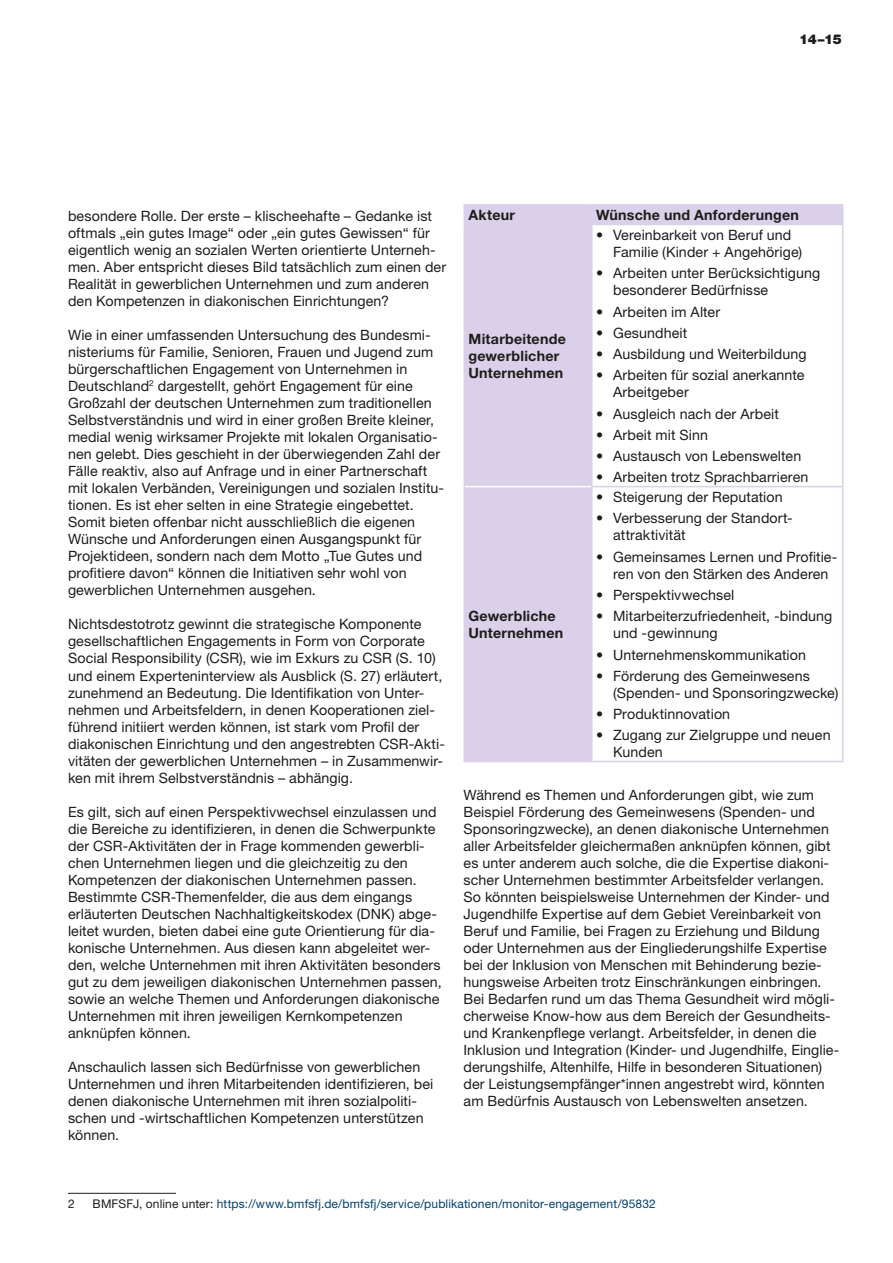
<style>
.page{position:relative;width:893px;height:1263px;background:#fff}
.page>*{position:absolute;margin:0;border:0;box-sizing:border-box;transform-origin:0 0}
.t1{font:14.25px/17px "Helvetica Neue LT";letter-spacing:.005em;color:#1d1d1b}
.t2{font:700 14.25px/17px "Helvetica Neue LT";letter-spacing:.015em;color:#1d1d1b}
.t3{font:900 13.5px "Helvetica Neue LT";color:#1d1d1b}
.t4{font:12px "Helvetica Neue LT";letter-spacing:.015em;color:#004170}
.t5{font:12px "Helvetica Neue LT";color:#1d1d1b}
.s1{color:#1d1d1b}
</style>
<div class="page">
<hr style="left:68px;top:1193px;width:108px;height:1px;background:#1d1d1b">
<svg style="left:465px;top:206px;width:377px;height:555px"></svg>
<hr style="left:463px;top:204px;width:129px;height:2px;background:#dbd0e9">
<svg style="left:463px;top:206px;width:2px;height:18px"></svg>
<hr style="left:592px;top:204px;width:251px;height:2px;background:#dbd0e9">
<svg style="left:591px;top:206px;width:2px;height:18px"></svg>
<svg style="left:842px;top:206px;width:1px;height:18px"></svg>
<hr style="left:463px;top:224px;width:129px;height:1px;background:#dbd0e9">
<hr style="left:463px;top:225px;width:2px;height:262px;background:#dbd0e9">
<hr style="left:592px;top:224px;width:251px;height:1px;background:#dbd0e9">
<hr style="left:591px;top:225px;width:2px;height:261px;background:#dbd0e9">
<hr style="left:842px;top:225px;width:1px;height:261px;background:#dbd0e9">
<hr style="left:463px;top:487px;width:2px;height:274px;background:#dbd0e9">
<hr style="left:591px;top:486px;width:252px;height:1px;background:#dbd0e9">
<hr style="left:591px;top:487px;width:2px;height:274px;background:#dbd0e9">
<hr style="left:842px;top:487px;width:1px;height:274px;background:#dbd0e9">
<hr style="left:463px;top:761px;width:129px;height:1px;background:#dbd0e9">
<hr style="left:592px;top:761px;width:251px;height:1px;background:#dbd0e9">
<hr style="left:465px;top:486px;width:126px;height:1px;background:#fff">
<p class="t3" style="left:799px;top:32px;width:44px">14–15</p>
<p class="t1" style="left:68px;top:207px;width:380px">besondere Rolle. Der erste – klischeehafte – Gedanke ist oftmals „ein gutes Image“ oder „ein gutes Gewissen“ für eigentlich wenig an sozialen Werten orientierte Unterneh&shy;men. Aber entspricht dieses Bild tatsächlich zum einen der Realität in gewerblichen Unternehmen und zum anderen den Kompetenzen in diakonischen Einrichtungen?</p>
<p class="t1" style="left:68px;top:326px;width:378px">Wie in einer umfassenden Untersuchung des Bundesmi&shy;nisteriums für Familie, Senioren, Frauen und Jugend zum bürgerschaftlichen Engagement von Unternehmen in Deutschland<sup>2</sup> dargestellt, gehört Engagement für eine Großzahl der deutschen Unternehmen zum traditionellen Selbstverständnis und wird in einer großen Breite kleiner, medial wenig wirksamer Projekte mit lokalen Organisatio&shy;nen gelebt. Dies geschieht in der überwiegenden Zahl der Fälle reaktiv, also auf Anfrage und in einer Partnerschaft mit lokalen Verbänden, Vereinigungen und sozialen Institu&shy;tionen. Es ist eher selten in eine Strategie eingebettet.<br>Somit bieten offenbar nicht ausschließlich die eigenen Wünsche und Anforderungen einen Ausgangspunkt für Projektideen, sondern nach dem Motto „Tue Gutes und profitiere davon“ können die Initiativen sehr wohl von gewerblichen Unternehmen ausgehen.</p>
<p class="t1" style="left:68px;top:616px;width:378px">Nichtsdestotrotz gewinnt die strategische Komponente gesellschaftlichen Engagements in Form von Corporate Social Responsibility (CSR), wie im Exkurs zu CSR (S. 10) und einem Experteninterview als Ausblick (S. 27) erläutert, zunehmend an Bedeutung. Die Identifikation von Unter&shy;nehmen und Arbeitsfeldern, in denen Kooperationen ziel&shy;führend initiiert werden können, ist stark vom Profil der diakonischen Einrichtung und den angestrebten CSR-Akti&shy;vitäten der gewerblichen Unternehmen – in Zusammenwir&shy;ken mit ihrem Selbstverständnis – abhängig.</p>
<p class="t1" style="left:68px;top:803px;width:375px">Es gilt, sich auf einen Perspektivwechsel einzulassen und die Bereiche zu identifizieren, in denen die Schwerpunkte der CSR-Aktivitäten der in Frage kommenden gewerbli&shy;chen Unternehmen liegen und die gleichzeitig zu den Kompetenzen der diakonischen Unternehmen passen.<br>Bestimmte CSR-Themenfelder, die aus dem eingangs erläuterten Deutschen Nachhaltigkeitskodex (DNK) abge&shy;leitet wurden, bieten dabei eine gute Orientierung für dia&shy;konische Unternehmen. Aus diesen kann abgeleitet wer&shy;den, welche Unternehmen mit ihren Aktivitäten besonders gut zu dem jeweiligen diakonischen Unternehmen passen, sowie an welche Themen und Anforderungen diakonische Unternehmen mit ihren jeweiligen Kernkompetenzen anknüpfen können.</p>
<p class="t1" style="left:68px;top:1058px;width:367px">Anschaulich lassen sich Bedürfnisse von gewerblichen Unternehmen und ihren Mitarbeitenden identifizieren, bei denen diakonische Unternehmen mit ihren sozialpoliti&shy;schen und -wirtschaftlichen Kompetenzen unterstützen können.</p>
<p class="t2" style="left:468px;top:206px;width:48px">Akteur</p>
<p class="t2" style="left:596px;top:206px;width:204px">Wünsche und Anforderungen</p>
<p class="t2" style="left:468px;top:330px;width:99px">Mitarbeitende gewerblicher<br>Unternehmen</p>
<p class="t1" style="left:613px;top:226px;width:191px;text-indent:-17px">• Vereinbarkeit von Beruf und<br>Familie (Kinder + Angehörige)</p>
<p class="t1" style="left:613px;top:265px;width:209px;text-indent:-17px">• Arbeiten unter Berücksichtigung besonderer Bedürfnisse</p>
<p class="t1" style="left:596px;top:303px;width:126px">• Arbeiten im Alter</p>
<p class="t1" style="left:596px;top:324px;width:93px">• Gesundheit</p>
<p class="t1" style="left:596px;top:345px;width:212px">• Ausbildung und Weiterbildung</p>
<p class="t1" style="left:613px;top:367px;width:193px;text-indent:-17px">• Arbeiten für sozial anerkannte<br>Arbeitgeber</p>
<p class="t1" style="left:596px;top:405px;width:184px">• Ausgleich nach der Arbeit</p>
<p class="t1" style="left:596px;top:426px;width:113px">• Arbeit mit Sinn</p>
<p class="t1" style="left:596px;top:447px;width:207px">• Austausch von Lebenswelten</p>
<p class="t1" style="left:596px;top:469px;width:214px">• Arbeiten trotz Sprachbarrieren</p>
<p class="t1" style="left:596px;top:488px;width:188px">• Steigerung der Reputation</p>
<p class="t1" style="left:613px;top:510px;width:180px;text-indent:-17px">• Verbesserung der Standort&shy;attraktivität</p>
<p class="t1" style="left:596px;top:548px;width:243px;text-align:center">• Gemeinsames Lernen und Profitie&shy;ren von den Stärken des Anderen</p>
<p class="t1" style="left:596px;top:586px;width:140px">• Perspektivwechsel</p>
<p class="t1" style="left:613px;top:607px;width:221px;text-indent:-17px">• Mitarbeiterzufriedenheit, -bindung und -gewinnung</p>
<p class="t1" style="left:596px;top:646px;width:211px">• Unternehmenskommunikation</p>
<p class="t1" style="left:613px;top:667px;width:227px;text-indent:-17px">• Förderung des Gemeinwesens (Spenden- und Sponsoringzwecke)</p>
<p class="t1" style="left:596px;top:705px;width:136px">• Produktinnovation</p>
<p class="t1" style="left:613px;top:726px;width:219px;text-indent:-17px">• Zugang zur Zielgruppe und neuen<br>Kunden</p>
<p class="t1" style="left:463px;top:786px;width:377px">Während es Themen und Anforderungen gibt, wie zum Beispiel Förderung des Gemeinwesens (Spenden- und Sponsoringzwecke), an denen diakonische Unternehmen aller Arbeitsfelder gleichermaßen anknüpfen können, gibt es unter anderem auch solche, die die Expertise diakoni&shy;scher Unternehmen bestimmter Arbeitsfelder verlangen.<br>So könnten beispielsweise Unternehmen der Kinder- und Jugendhilfe Expertise auf dem Gebiet Vereinbarkeit von Beruf und Familie, bei Fragen zu Erziehung und Bildung oder Unternehmen aus der Eingliederungshilfe Expertise bei der Inklusion von Menschen mit Behinderung bezie&shy;hungsweise Arbeiten trotz Einschränkungen einbringen.<br>Bei Bedarfen rund um das Thema Gesundheit wird mögli&shy;cherweise Know-how aus dem Bereich der Gesundheits&shy;und Krankenpflege verlangt. Arbeitsfelder, in denen die Inklusion und Integration (Kinder- und Jugendhilfe, Einglie&shy;derungshilfe, Altenhilfe, Hilfe in besonderen Situationen) der Leistungsempfänger*innen angestrebt wird, könnten am Bedürfnis Austausch von Lebenswelten ansetzen.</p>
<p class="t2" style="left:468px;top:607px;width:96px">Gewerbliche<br>Unternehmen</p>
<p class="t5" style="left:68px;top:1196px;width:8px">2</p>
<p class="t4" style="left:93px;top:1196px;width:565px"><span class="s1">BMFSFJ, online unter:</span> https://www.bmfsfj.de/bmfsfj/service/publikationen/monitor-engagement/95832</p>
</div>
